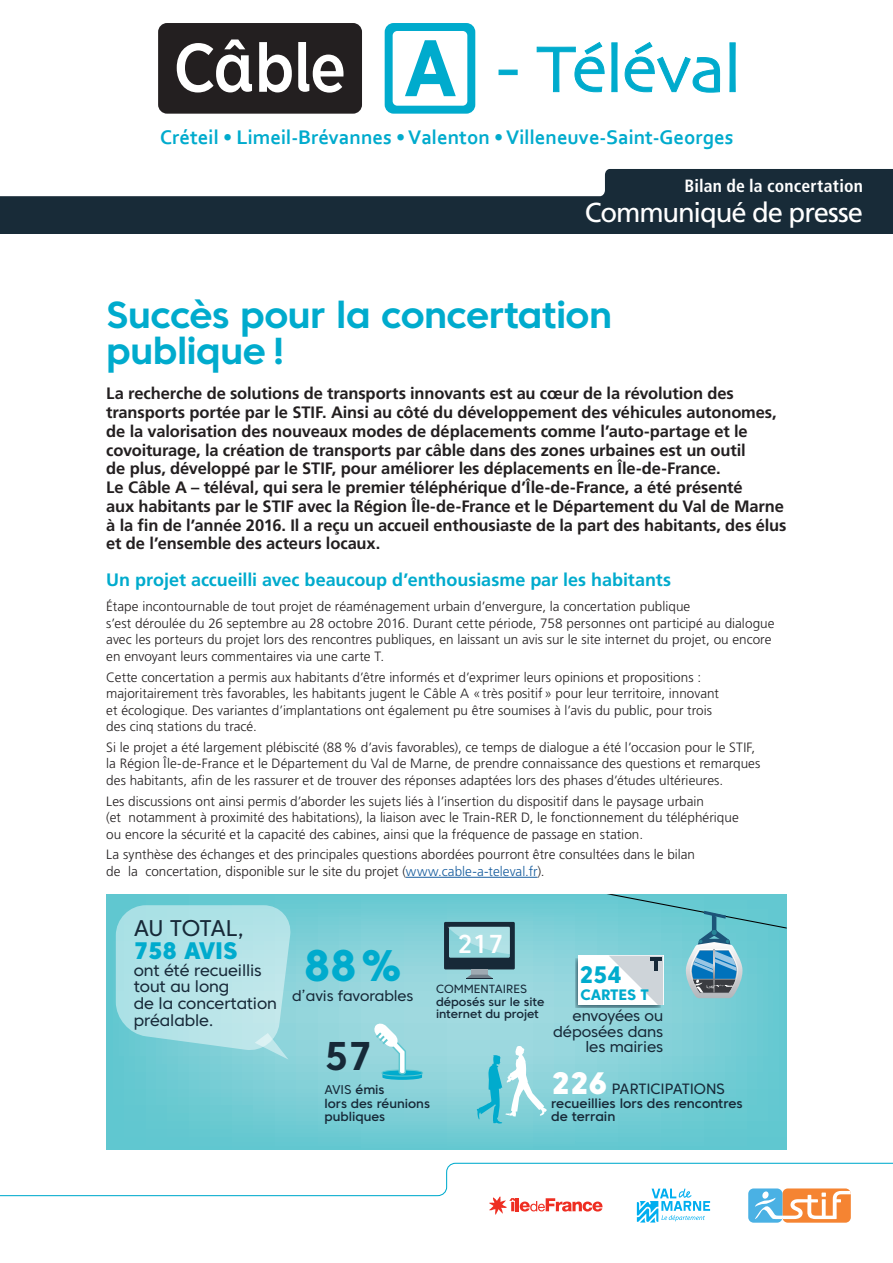
<style>
.page{position:relative;width:893px;height:1263px;background:#fff}
.page>*{position:absolute;margin:0;border:0;box-sizing:border-box;transform-origin:0 0}
.t1{font:800 44.1px "Core Sans C 75";color:#00abcd}
.t2{font:700 40.05px "Core Sans C 65";color:#172938}
._01-Titre{font:700 37.5px/36px "Core Sans C 65";letter-spacing:-.015em;color:#00abcd}
.t3{font:27.45px "Frutiger LT Std";letter-spacing:-.04em;color:#fff}
.t4{font:500 25.95px "Core Sans C 55";color:#fff}
.t5{font:800 23.85px "Core Sans C 85";letter-spacing:-.005em;color:#00abcd}
.t6{font:800 23.85px "Core Sans C 75";color:#00abcd}
.t7{font:22.65px "Core Sans C 45";letter-spacing:-.035em;color:#172938}
.t8{font:700 20.7px "Corbel";color:#00abcd}
._03-Intertitres{font:700 18px "Frutiger LT Std";letter-spacing:-.005em;color:#00abcd}
.t9{font:700 condensed 17.7px "Frutiger LT Std";letter-spacing:.01em;color:#fff}
._02-Chapo{font:700 16.5px/18.8px "Frutiger LT Std";letter-spacing:-.01em;color:#231f20}
.t10{font:16.05px/16.6px "Core Sans C 45";letter-spacing:-.005em;color:#172938}
.t11{font:15.15px/20.7px "Core Sans C 45";letter-spacing:-.005em;color:#172938;text-align:center}
.t12{font:14.85px "Core Sans C 45";letter-spacing:-.005em;color:#172938}
._05-TexteCourant{font:300 13.5px/16.5px "Frutiger LT Std";letter-spacing:.005em;color:#231f20}
.t13{font:500 13.05px/13.6px "Core Sans C 55";color:#172938}
.t14{font:500 12.6px/13.2px "Core Sans C 55";color:#172938}
.t15{font:500 11.85px/12.5px "Core Sans C 55";color:#172938}
.s1{color:#175d9e}
.s2{font-family:"Core Sans C 75";font-weight:800;color:#00abcd}
.s3{font-family:"Core Sans C 45";font-weight:400}
.s4{font-family:"Core Sans C 85";font-weight:800;font-size:31.05px;color:#fff}
</style>
<div class="page">
<svg style="left:0;top:1162px;width:893px;height:61px"></svg>
<div style="left:0;top:157px;width:893px;height:76px;background:#182b38"></div>
<svg style="left:0;top:23px;width:893px;height:173px"></svg>
<svg style="left:498px;top:42px;width:238px;height:51px"></svg>
<div style="left:158px;top:23px;width:204px;height:91px;background:#231f20;border-radius:9px"></div>
<svg style="left:259px;top:42px;width:33px;height:50px"></svg>
<svg style="left:298px;top:42px;width:45px;height:51px"></svg>
<svg style="left:177px;top:39px;width:75px;height:53px"></svg>
<div style="left:385px;top:23px;width:90px;height:91px;background:#00abcd;border-radius:9px"></div>
<div style="left:393px;top:31px;width:74px;height:75px;background:#fff;border-radius:5px"></div>
<svg style="left:405px;top:40px;width:51px;height:56px"></svg>
<div style="left:782px;top:1188px;width:69px;height:35px;background:#f58432;border-radius:5px"></div>
<div style="left:748px;top:1188px;width:34px;height:35px;background:#4ab1e4;border-radius:5px"></div>
<svg style="left:755px;top:1191px;width:96px;height:28px"></svg>
<svg style="left:637px;top:1188px;width:73px;height:34px"></svg>
<svg style="left:489px;top:1196px;width:113px;height:18px"></svg>
<hr style="left:406px;top:877px;width:131px;height:1px;background:#175d9e">
<svg style="left:106px;top:894px;width:681px;height:255px;background:#7dcfd6"></svg>
<svg style="left:477px;top:1045px;width:70px;height:79px;background:#8dd5de"></svg>
<svg style="left:116px;top:905px;width:174px;height:154px;background:#aadfe4"></svg>
<div style="left:471px;top:969px;width:17px;height:6px;background:#9faab2"></div>
<svg style="left:466px;top:975px;width:27px;height:4px"></svg>
<svg style="left:444px;top:922px;width:71px;height:47px;background:#658e97"></svg>
<svg style="left:373px;top:1023px;width:50px;height:57px;background:#96d7df"></svg>
<div style="left:575px;top:959px;width:85px;height:49px;background:linear-gradient(to bottom,#528490,#55818c)"></div>
<svg style="left:578px;top:894px;width:209px;height:111px;background:#84c9d2"></svg>
<svg style="left:161px;top:1198px;width:33px;height:25px"></svg>
<p class="t8" style="left:160px;top:124px;width:575px">Créteil • Limeil-Brévannes • Valenton • Villeneuve-Saint-Georges</p>
<p class="t9" style="left:684px;top:175px;width:180px">Bilan de la concertation</p>
<p class="t3" style="left:585px;top:196px;width:280px">Communiqué de presse</p>
<p class="_01-Titre" style="left:106px;top:296px;width:507px">Succès pour la concertation publique !</p>
<p class="_02-Chapo" style="left:106px;top:384px;width:682px">La recherche de solutions de transports innovants est au cœur de la révolution des transports portée par le STIF. Ainsi au côté du développement des véhicules autonomes, de la valorisation des nouveaux modes de déplacements comme l’auto-partage et le covoiturage, la création de transports par câble dans des zones urbaines est un outil<br>de plus, développé par le STIF, pour améliorer les déplacements en Île-de-France.<br>Le Câble A – téléval, qui sera le premier téléphérique d’Île-de-France, a été présenté<br>aux habitants par le STIF avec la Région Île-de-France et le Département du Val de Marne à la fin de l’année 2016. Il a reçu un accueil enthousiaste de la part des habitants, des élus et de l’ensemble des acteurs locaux.</p>
<p class="_03-Intertitres" style="left:106px;top:569px;width:566px">Un projet accueilli avec beaucoup d’enthousiasme par les habitants</p>
<p class="_05-TexteCourant" style="left:106px;top:599px;width:670px">Étape incontournable de tout projet de réaménagement urbain d’envergure, la concertation publique<br>s’est déroulée du 26 septembre au 28 octobre 2016. Durant cette période, 758 personnes ont participé au dialogue avec les porteurs du projet lors des rencontres publiques, en laissant un avis sur le site internet du projet, ou encore en envoyant leurs commentaires via une carte T.</p>
<p class="_05-TexteCourant" style="left:106px;top:669px;width:614px">Cette concertation a permis aux habitants d’être informés et d’exprimer leurs opinions et propositions : majoritairement très favorables, les habitants jugent le Câble A «très positif» pour leur territoire, innovant et écologique. Des variantes d’implantations ont également pu être soumises à l’avis du public, pour trois des cinq stations du tracé.</p>
<p class="_05-TexteCourant" style="left:106px;top:739px;width:656px">Si le projet a été largement plébiscité (88% d’avis favorables), ce temps de dialogue a été l’occasion pour le STIF, la Région Île-de-France et le Département du Val de Marne, de prendre connaissance des questions et remarques des habitants, afin de les rassurer et de trouver des réponses adaptées lors des phases d’études ultérieures.</p>
<p class="_05-TexteCourant" style="left:106px;top:793px;width:634px">Les discussions ont ainsi permis d’aborder les sujets liés à l’insertion du dispositif dans le paysage urbain<br>(et notamment à proximité des habitations), la liaison avec le Train-RER D, le fonctionnement du téléphérique ou encore la sécurité et la capacité des cabines, ainsi que la fréquence de passage en station.</p>
<p class="_05-TexteCourant" style="left:106px;top:847px;width:590px">La synthèse des échanges et des principales questions abordées pourront être consultées dans le bilan de la concertation, disponible sur le site du projet (<span class="s1">www.cable-a-televal.fr</span>).</p>
<p class="t7" style="left:134px;top:914px;width:112px">AU TOTAL,</p>
<p class="t5" style="left:134px;top:936px;width:105px">758 AVIS</p>
<p class="t10" style="left:134px;top:962px;width:145px">ont été recueillis tout au long<br>de la concertation préalable.</p>
<p class="t4" style="left:457px;top:927px;width:48px">217</p>
<p class="t1" style="left:304px;top:938px;width:100px">88%</p>
<p class="t6" style="left:579px;top:960px;width:44px">254</p>
<p class="t11" style="left:573px;top:984px;width:92px"><span class="s2">CARTES T </span>envoyées ou</p>
<p class="t11" style="left:553px;top:1023px;width:111px;line-height:15.6px;text-align:right">déposées dans les mairies</p>
<p class="t15" style="left:436px;top:983px;width:110px"><span class="s3">COMMENTAIRES </span>déposés sur le site internet du projet</p>
<p class="t12" style="left:292px;top:986px;width:123px">d’avis favorables</p>
<p class="t2" style="left:324px;top:1031px;width:50px">57</p>
<p class="t12" style="left:551px;top:1079px;width:175px"><span class="s4">226</span> PARTICIPATIONS</p>
<p class="t13" style="left:551px;top:1096px;width:193px">recueillies lors des rencontres de terrain</p>
<p class="t14" style="left:324px;top:1083px;width:107px"><span class="s3">AVIS</span> émis<br>lors des réunions publiques</p>
</div>
